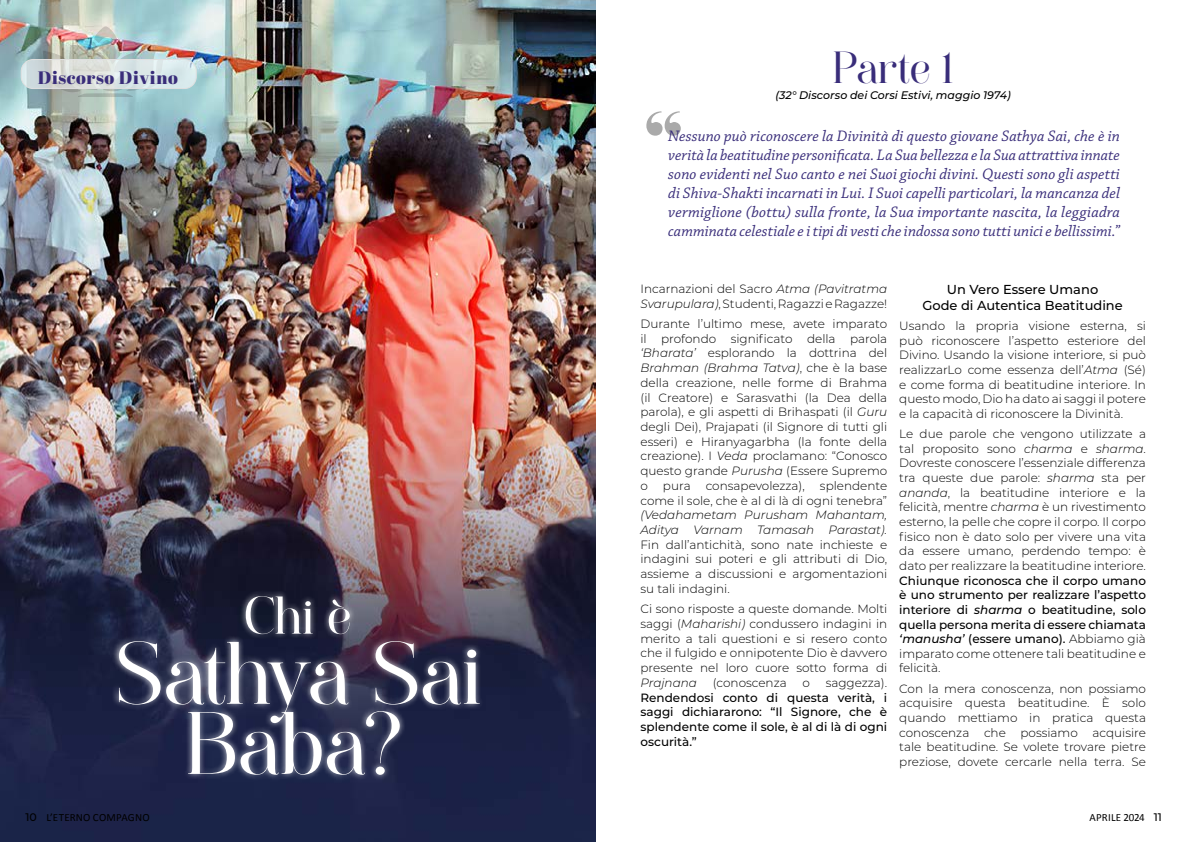
<style>
.page{position:relative;width:1191px;height:842px;background:#fff}
.page>*{position:absolute;margin:0;border:0;box-sizing:border-box;transform-origin:0 0}
.t1{font:82.5px/70.1px "PS Paradizo Regular";letter-spacing:-.02em;color:#fff;text-align:center;scale:1.1 1}
.t2{font:80px "Elephant";color:#aaa}
.t3{font:49.5px "PS Paradizo Regular";color:#fff;scale:1.1 1}
.t4{font:42px "PS Paradizo Regular";color:#392d7a;scale:1.1 1}
.t5{font:18px "Abril Fatface";letter-spacing:.035em;color:#392d7a}
.t6{font:italic 16px/19px "Chaparral Pro";letter-spacing:.005em;color:#392d7a;text-align:justify}
.t7{font:500 13px/15.8px "Montserrat";color:#000;text-align:center}
.t8{font:300 12px/14.7px "Montserrat";color:#000;text-align:justify}
.t9{font:500 12px/14.6px "Montserrat";color:#000;text-align:justify}
.t10{font:italic 300 12px/14.7px "Montserrat";color:#000}
.t11{font:italic 500 11px "Montserrat";letter-spacing:.005em;color:#000}
.t12{font:11px "Calibri";letter-spacing:.015em;color:#000}
.s1{font-style:italic}
.s2{font-weight:300}
.s3{font-family:"Montserrat";font-weight:500}
</style>
<div class="page">
<img style="left:0;top:0;width:595px;height:842px">
<img style="left:43px;top:26px;width:132px;height:71px">
<svg style="left:21px;top:60px;width:175px;height:29px;background:#d8e1e1"></svg>
<div style="left:21px;top:59px;width:176px;height:30px;border:1px solid #e0e0e0;border-radius:12px"></div>
<div style="left:112px;top:590px;width:373px;height:191px;background:#fff;opacity:.75"></div>
<div style="left:21px;top:806px;width:22px;height:23px;background:#1a2448;border-radius:50%"></div>
<h3 class="t5" style="left:38px;top:65px;width:142px">Discorso Divino</h3>
<h3 class="t3" style="left:244px;top:588px;width:100px">Chi è</h3>
<h1 class="t1" style="left:115px;top:640px;width:333px">Sathya Sai<br>Baba?</h1>
<h3 class="t4" style="left:834px;top:44px;width:109px">Parte 1</h3>
<p class="t11" style="left:775px;top:88px;width:237px">(32° Discorso dei Corsi Estivi, maggio 1974)</p>
<h2 class="t2" style="left:645px;top:91px;width:38px">“</h2>
<p class="t6" style="left:668px;top:127px;width:453px">Nessuno può riconoscere la Divinità di questo giovane Sathya Sai, che è in verità la beatitudine personificata. La Sua bellezza e la Sua attrattiva innate sono evidenti nel Suo canto e nei Suoi giochi divini. Questi sono gli aspetti di Shiva-Shakti incarnati in Lui. I Suoi capelli particolari, la mancanza del vermiglione (bottu) sulla fronte, la Sua importante nascita, la leggiadra camminata celestiale e i tipi di vesti che indossa sono tutti unici e bellissimi.”</p>
<p class="t8" style="left:640px;top:281px;width:248px">Incarnazioni del Sacro <span class="s1">Atma (Pavitratma<br>Svarupulara)</span>, Studenti, Ragazzi e Ragazze!</p>
<p class="t8" style="left:640px;top:316px;width:248px">Durante l’ultimo mese, avete imparato il profondo significato della parola <span class="s1">‘Bharata’</span> esplorando la dottrina del <span class="s1">Brahman (Brahma Tatva)</span>, che è la base della creazione, nelle forme di Brahma (il Creatore) e Sarasvathi (la Dea della parola), e gli aspetti di Brihaspati (il <span class="s1">Guru </span>degli Dei), Prajapati (il Signore di tutti gli esseri) e Hiranyagarbha (la fonte della creazione). I <span class="s1">Veda</span> proclamano: “Conosco questo grande <span class="s1">Purusha</span> (Essere Supremo o</p>
<p class="t8" style="left:640px;top:478px;width:248px;text-align:right">splendente<br>come il sole, che è al di là di ogni tenebra”</p>
<p class="t10" style="left:640px;top:507px;width:248px">(Vedahametam Purusham Mahantam,<br>Aditya Varnam Tamasah Parastat).</p>
<p class="t8" style="left:640px;top:537px;width:248px">Fin dall’antichità, sono nate inchieste e indagini sui poteri e gli attributi di Dio, assieme a discussioni e argomentazioni su tali indagini.</p>
<p class="t8" style="left:640px;top:601px;width:248px">Ci sono risposte a queste domande. Molti saggi (<span class="s1">Maharishi)</span> condussero indagini in merito a tali questioni e si resero conto che il fulgido e onnipotente Dio è davvero presente nel loro cuore sotto forma di</p>
<p class="t10" style="left:640px;top:675px;width:58px">Prajnana</p>
<p class="t8" style="left:713px;top:675px;width:75px">(conoscenza</p>
<p class="t8" style="left:802px;top:675px;width:9px">o</p>
<p class="t8" style="left:825px;top:675px;width:63px">saggezza).</p>
<p class="t9" style="left:640px;top:689px;width:248px">Rendendosi conto di questa verità, i saggi dichiararono: “Il Signore, che è splendente come il sole, è al di là di ogni oscurità.”</p>
<p class="t8" style="left:663px;top:478px;width:29px">pura</p>
<p class="t8" style="left:706px;top:478px;width:101px">consapevolezza),</p>
<p class="t7" style="left:922px;top:281px;width:202px">Un Vero Essere Umano<br>Gode di Autentica Beatitudine</p>
<p class="t8" style="left:899px;top:318px;width:248px">Usando la propria visione esterna, si può riconoscere l’aspetto esteriore del Divino. Usando la visione interiore, si può realizzarLo come essenza dell’<span class="s1">Atma</span> (Sé) e come forma di beatitudine interiore. In questo modo, Dio ha dato ai saggi il potere e la capacità di riconoscere la Divinità.</p>
<p class="t8" style="left:899px;top:426px;width:248px">Le due parole che vengono utilizzate a tal proposito sono <span class="s1">charma</span> e <span class="s1">sharma</span>.<br>Dovreste conoscere l’essenziale differenza tra queste due parole: <span class="s1">sharma</span> sta per <span class="s1">ananda</span>, la beatitudine interiore e la felicità, mentre <span class="s1">charma</span> è un rivestimento esterno, la pelle che copre il corpo. Il corpo fisico non è dato solo per vivere una vita da essere umano, perdendo tempo: è dato per realizzare la beatitudine interiore.</p>
<p class="t9" style="left:899px;top:572px;width:248px">Chiunque riconosca che il corpo umano è uno strumento per realizzare l’aspetto interiore di <span class="s1">sharma</span> o beatitudine, solo quella persona merita di essere chiamata <span class="s1">‘manusha’</span> (essere umano). <span class="s2">Abbiamo già imparato come ottenere tali beatitudine e felicità.</span></p>
<p class="t8" style="left:899px;top:681px;width:248px">Con la mera conoscenza, non possiamo acquisire questa beatitudine. È solo quando mettiamo in pratica questa conoscenza che possiamo acquisire tale beatitudine. Se volete trovare pietre preziose, dovete cercarle nella terra. Se</p>
<p class="t12" style="left:25px;top:810px;width:126px"><span class="s3">10</span> L’ETERNO COMPAGNO</p>
<p class="t12" style="left:1089px;top:810px;width:74px">APRILE 2024 <span class="s3">11</span></p>
</div>
